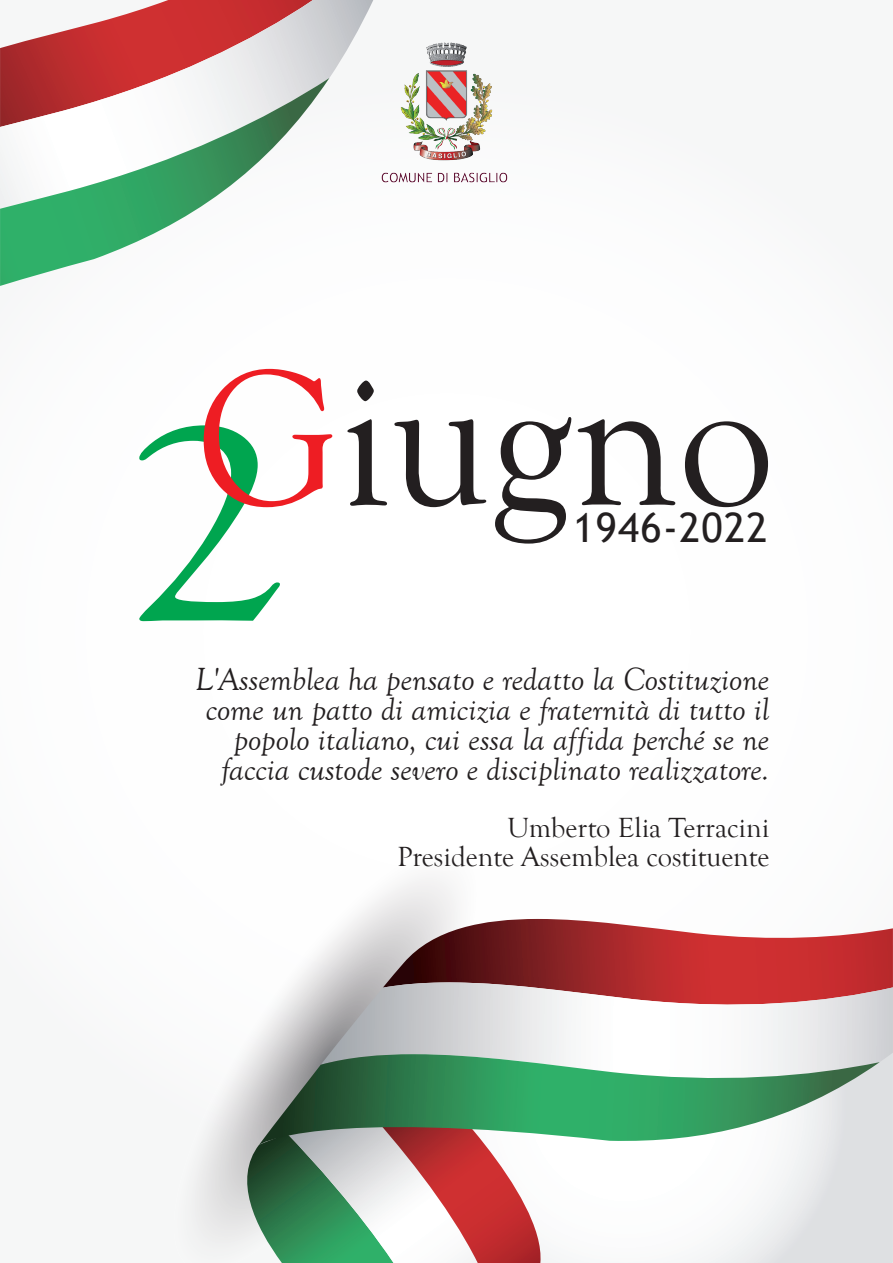
<style>
.page{position:relative;width:893px;height:1263px;background:#fff}
.page>*{position:absolute;margin:0;border:0;box-sizing:border-box;transform-origin:0 0}
.t1{font:202.8px "Goudy Old Style T";color:#231f20;scale:.95 1}
.t2{font:40.5px "Trebuchet MS";letter-spacing:.03em;color:#231f20}
.t3{font:italic 33px/30px "Goudy Old Style T";color:#231f20;text-align:right}
.t4{font:28.5px/28.5px "Goudy Old Style T";color:#231f20;text-align:right}
.s1{font-size:286.95px;color:#00a54f}
.s2{font-size:199.5px;color:#ee1d23}
</style>
<div class="page">
<svg style="left:546px;top:1084px;width:347px;height:179px"></svg>
<svg style="left:181px;top:878px;width:276px;height:384px"></svg>
<svg style="left:232px;top:1078px;width:314px;height:185px"></svg>
<svg style="left:383px;top:919px;width:510px;height:63px;background:#ad4e50"></svg>
<svg style="left:321px;top:982px;width:572px;height:102px"></svg>
<svg style="left:259px;top:1054px;width:621px;height:91px"></svg>
<svg style="left:0;top:0;width:373px;height:79px"></svg>
<svg style="left:0;top:78px;width:329px;height:208px"></svg>
<img style="left:382px;top:42px;width:126px;height:141px">
<h1 class="t1" style="left:118px;top:327px;width:693px"><span class="s1">2</span><span class="s2">G</span>iugno</h1>
<p class="t2" style="left:573px;top:502px;width:196px">1946-2022</p>
<p class="t3" style="left:195px;top:665px;width:576px">L'Assemblea ha pensato e redatto la Costituzione come un patto di amicizia e fraternità di tutto il popolo italiano, cui essa la affida perché se ne faccia custode severo e disciplinato realizzatore.</p>
<p class="t4" style="left:397px;top:814px;width:374px">Umberto Elia Terracini<br>Presidente Assemblea costituente</p>
</div>
